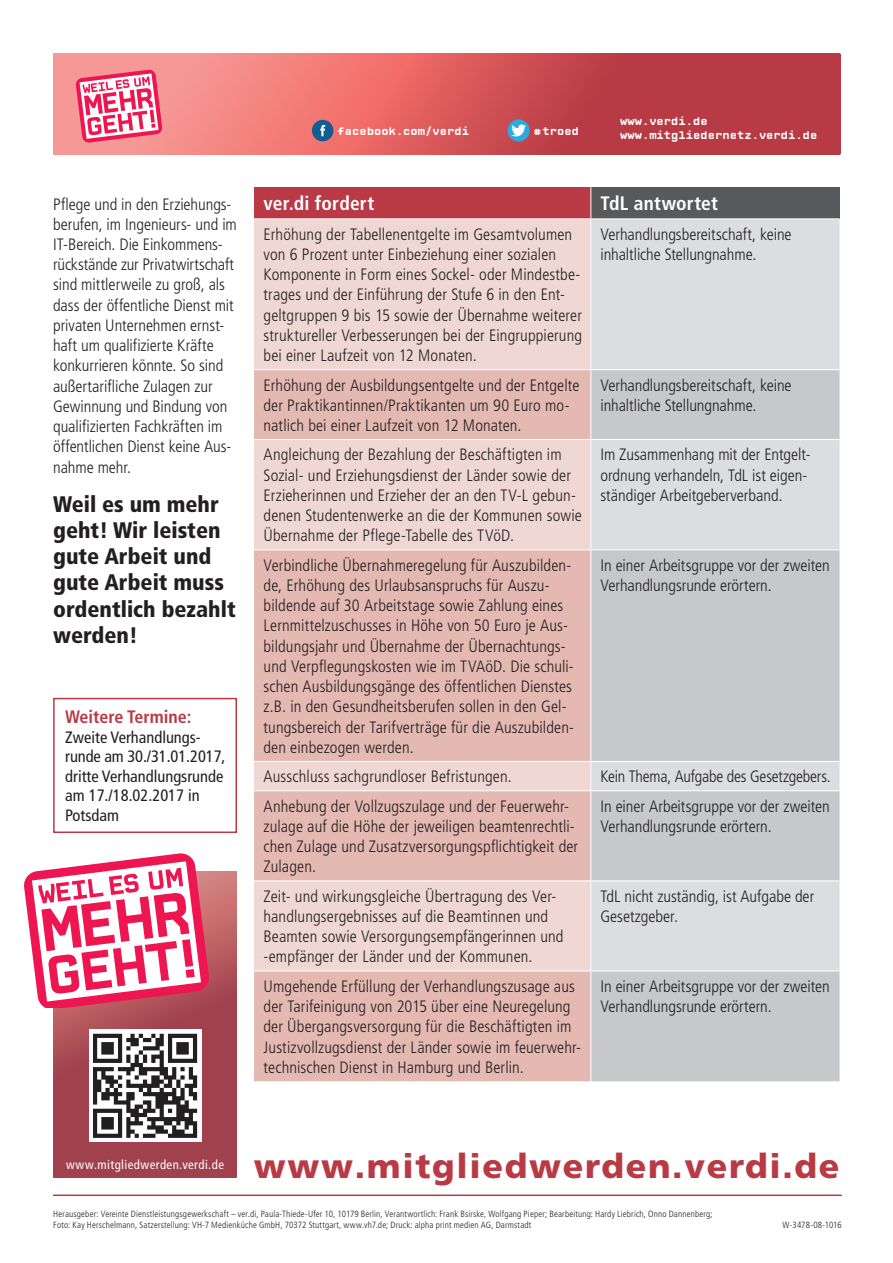
<style>
.page{position:relative;width:893px;height:1263px;background:#fff}
.page>*{position:absolute;margin:0;border:0;box-sizing:border-box;transform-origin:0 0}
.t1{font:900 33.9px "Frutiger LT Pro";letter-spacing:.05em;color:#b93a44}
.t2{font:900 condensed 22.5px/26.2px "Frutiger LT Pro";color:#231f20}
.t3{font:700 condensed 19.5px "Frutiger LT Pro";letter-spacing:.01em;color:#fff}
.t4{font:700 condensed 18px "Frutiger LT Pro";color:#b93a44}
.t5{font:300 condensed 16.5px/20.2px "Frutiger LT Pro";letter-spacing:.005em;color:#231f20}
.t6{font:condensed 16.5px/19.5px "Frutiger LT Pro";color:#231f20}
.t7{font:condensed 12.75px "Frutiger LT Pro";letter-spacing:.035em;color:#fff}
.t8{font:700 11.25px/13.5px "CP Mono.v 07";color:#fff}
.t9{font:300 condensed 9px/10.5px "Frutiger LT Pro";letter-spacing:.02em;color:#231f20}
.t10{font:300 condensed 9px "Frutiger LT Pro";letter-spacing:-.005em;color:#231f20}
</style>
<div class="page">
<hr style="left:53px;top:1195px;width:789px;height:1px;background:#b93a44">
<svg style="left:53px;top:53px;width:787px;height:102px;background:#d55c5f"></svg>
<svg style="left:507px;top:119px;width:23px;height:23px"></svg>
<svg style="left:511px;top:124px;width:15px;height:12px"></svg>
<div style="left:312px;top:120px;width:21px;height:21px;background:#125d91;border-radius:50%"></div>
<svg style="left:320px;top:125px;width:5px;height:11px"></svg>
<svg style="left:75px;top:69px;width:88px;height:74px"></svg>
<div style="left:53px;top:698px;width:184px;height:135px;border:2px solid #b93a44"></div>
<svg style="left:53px;top:872px;width:184px;height:306px;background:#a84b54"></svg>
<div style="left:89px;top:1030px;width:112px;height:112px;background:#fff"></div>
<svg style="left:93px;top:1034px;width:104px;height:104px"></svg>
<div style="left:254px;top:187px;width:337px;height:32px;background:#b93a44"></div>
<div style="left:591px;top:187px;width:248px;height:32px;background:#58595b"></div>
<div style="left:254px;top:220px;width:336px;height:149px;background:#efd8d3"></div>
<div style="left:591px;top:220px;width:248px;height:149px;background:#dcddde"></div>
<svg style="left:254px;top:370px;width:336px;height:711px;background:#e7c3bc"></svg>
<svg style="left:591px;top:370px;width:248px;height:711px;background:#cdced0"></svg>
<hr style="left:254px;top:439px;width:337px;height:1px;background:#fff">
<hr style="left:591px;top:439px;width:248px;height:1px;background:#fff">
<hr style="left:254px;top:550px;width:337px;height:1px;background:#fff">
<hr style="left:591px;top:550px;width:248px;height:1px;background:#fff">
<hr style="left:254px;top:761px;width:337px;height:1px;background:#fff">
<hr style="left:591px;top:761px;width:248px;height:1px;background:#fff">
<hr style="left:254px;top:790px;width:337px;height:1px;background:#fff">
<hr style="left:591px;top:790px;width:248px;height:1px;background:#fff">
<hr style="left:254px;top:881px;width:337px;height:1px;background:#fff">
<hr style="left:591px;top:881px;width:248px;height:1px;background:#fff">
<hr style="left:254px;top:971px;width:337px;height:1px;background:#fff">
<hr style="left:591px;top:971px;width:248px;height:1px;background:#fff">
<hr style="left:590px;top:187px;width:1px;height:31px;background:#fff">
<svg style="left:590px;top:762px;width:1px;height:28px"></svg>
<svg style="left:24px;top:853px;width:186px;height:154px"></svg>
<p class="t5" style="left:53px;top:196px;width:185px">Pflege und in den Erziehungs&shy;berufen, im Ingenieurs- und im<br>IT-Bereich. Die Einkommens&shy;rückstände zur Privatwirtschaft sind mittlerweile zu groß, als dass der öffentliche Dienst mit privaten Unternehmen ernst&shy;haft um qualifizierte Kräfte konkurrieren könnte. So sind außertarifliche Zulagen zur<br>Gewinnung und Bindung von qualifizierten Fachkräften im öffentlichen Dienst keine Aus&shy;nahme mehr.</p>
<h2 class="t2" style="left:53px;top:493px;width:184px">Weil es um mehr geht! Wir leisten gute Arbeit und gute Arbeit muss ordentlich bezahlt werden!</h2>
<p class="t4" style="left:65px;top:711px;width:128px">Weitere Termine:</p>
<p class="t6" style="left:65px;top:729px;width:162px">Zweite Verhandlungs&shy;runde am 30./31.01.2017, dritte Verhandlungsrunde am 17./18.02.2017 in<br>Potsdam</p>
<p class="t8" style="left:337px;top:125px;width:133px">facebook.com/verdi</p>
<p class="t8" style="left:534px;top:125px;width:47px"># troed</p>
<p class="t8" style="left:620px;top:116px;width:199px">www.verdi.de www.mitgliedernetz.verdi.de</p>
<p class="t3" style="left:264px;top:196px;width:112px">ver.di fordert</p>
<p class="t3" style="left:600px;top:196px;width:119px">TdL antwortet</p>
<p class="t5" style="left:264px;top:226px;width:320px">Erhöhung der Tabellenentgelte im Gesamtvolumen von 6 Prozent unter Einbeziehung einer sozialen Komponente in Form eines Sockel- oder Mindestbe&shy;trages und der Einführung der Stufe 6 in den Ent&shy;geltgruppen 9 bis 15 sowie der Übernahme weiterer struktureller Verbesserungen bei der Eingruppierung bei einer Laufzeit von 12 Monaten.</p>
<p class="t5" style="left:600px;top:226px;width:193px">Verhandlungsbereitschaft, keine inhaltliche Stellungnahme.</p>
<p class="t5" style="left:264px;top:376px;width:317px">Erhöhung der Ausbildungsentgelte und der Entgelte der Praktikantinnen/Praktikanten um 90 Euro mo&shy;natlich bei einer Laufzeit von 12 Monaten.</p>
<p class="t5" style="left:600px;top:376px;width:193px">Verhandlungsbereitschaft, keine inhaltliche Stellungnahme.</p>
<p class="t5" style="left:264px;top:446px;width:320px">Angleichung der Bezahlung der Beschäftigten im Sozial- und Erziehungsdienst der Länder sowie der Erzieherinnen und Erzieher der an den TV-L gebun&shy;denen Studentenwerke an die der Kommunen sowie Übernahme der Pflege-Tabelle des TVöD.</p>
<p class="t5" style="left:600px;top:446px;width:212px">Im Zusammenhang mit der Entgelt&shy;ordnung verhandeln, TdL ist eigen&shy;ständiger Arbeitgeberverband.</p>
<p class="t5" style="left:264px;top:557px;width:312px">Verbindliche Übernahmeregelung für Auszubilden&shy;de, Erhöhung des Urlaubsanspruchs für Auszu&shy;bildende auf 30 Arbeitstage sowie Zahlung eines Lernmittelzu schusses in Höhe von 50 Euro je Aus&shy;bildungsjahr und Übernahme der Übernachtungs&shy;und Verpflegungskosten wie im TVAöD. Die schuli&shy;schen Ausbildungs gänge des öffentlichen Dienstes z.B. in den Gesundheitsberufen sollen in den Gel&shy;tungsbereich der Tarifverträge für die Auszubilden&shy;den einbezogen werden.</p>
<p class="t5" style="left:600px;top:557px;width:231px">In einer Arbeitsgruppe vor der zweiten<br>Verhandlungsrunde erörtern.</p>
<p class="t5" style="left:264px;top:768px;width:250px">Ausschluss sachgrundloser Befristungen.</p>
<p class="t5" style="left:600px;top:768px;width:232px">Kein Thema, Aufgabe des Gesetzgebers.</p>
<p class="t5" style="left:264px;top:798px;width:316px">Anhebung der Vollzugszulage und der Feuerwehr&shy;zulage auf die Höhe der jeweiligen beamtenrechtli&shy;chen Zulage und Zusatzversorgungspflichtigkeit der Zulagen.</p>
<p class="t5" style="left:600px;top:798px;width:231px">In einer Arbeitsgruppe vor der zweiten<br>Verhandlungsrunde erörtern.</p>
<p class="t5" style="left:264px;top:888px;width:301px">Zeit- und wirkungsgleiche Übertragung des Ver&shy;handlungsergebnisses auf die Beamtinnen und Beamten sowie Versorgungsempfängerinnen und -empfänger der Länder und der Kommunen.</p>
<p class="t5" style="left:600px;top:888px;width:215px">TdL nicht zuständig, ist Aufgabe der<br>Gesetzgeber.</p>
<p class="t5" style="left:264px;top:978px;width:319px">Umgehende Erfüllung der Verhandlungszusage aus der Tarifeinigung von 2015 über eine Neuregelung der Übergangsversorgung für die Beschäftigten im Justizvollzugsdienst der Länder sowie im feuerwehr&shy;technischen Dienst in Hamburg und Berlin.</p>
<p class="t5" style="left:600px;top:978px;width:231px">In einer Arbeitsgruppe vor der zweiten<br>Verhandlungsrunde erörtern.</p>
<p class="t7" style="left:66px;top:1160px;width:159px">www.mitgliedwerden.verdi.de</p>
<h1 class="t1" style="left:254px;top:1153px;width:587px">www.mitgliedwerden.verdi.de</h1>
<p class="t9" style="left:53px;top:1210px;width:661px">Herausgeber: Vereinte Dienstleistungsgewerkschaft – ver.di, Paula-Thiede-Ufer 10, 10179 Berlin, Verantwortlich: Frank Bsirske, Wolfgang Pieper; Bearbeitung: Hardy Liebrich, Onno Dannenberg;<br>Foto: Kay Herschelmann, Satzerstellung: VH-7 Medienküche GmbH, 70372 Stuttgart, www.vh7.de; Druck: alpha print medien AG, Darmstadt</p>
<p class="t10" style="left:783px;top:1221px;width:61px">W-3478-08-1016</p>
</div>
